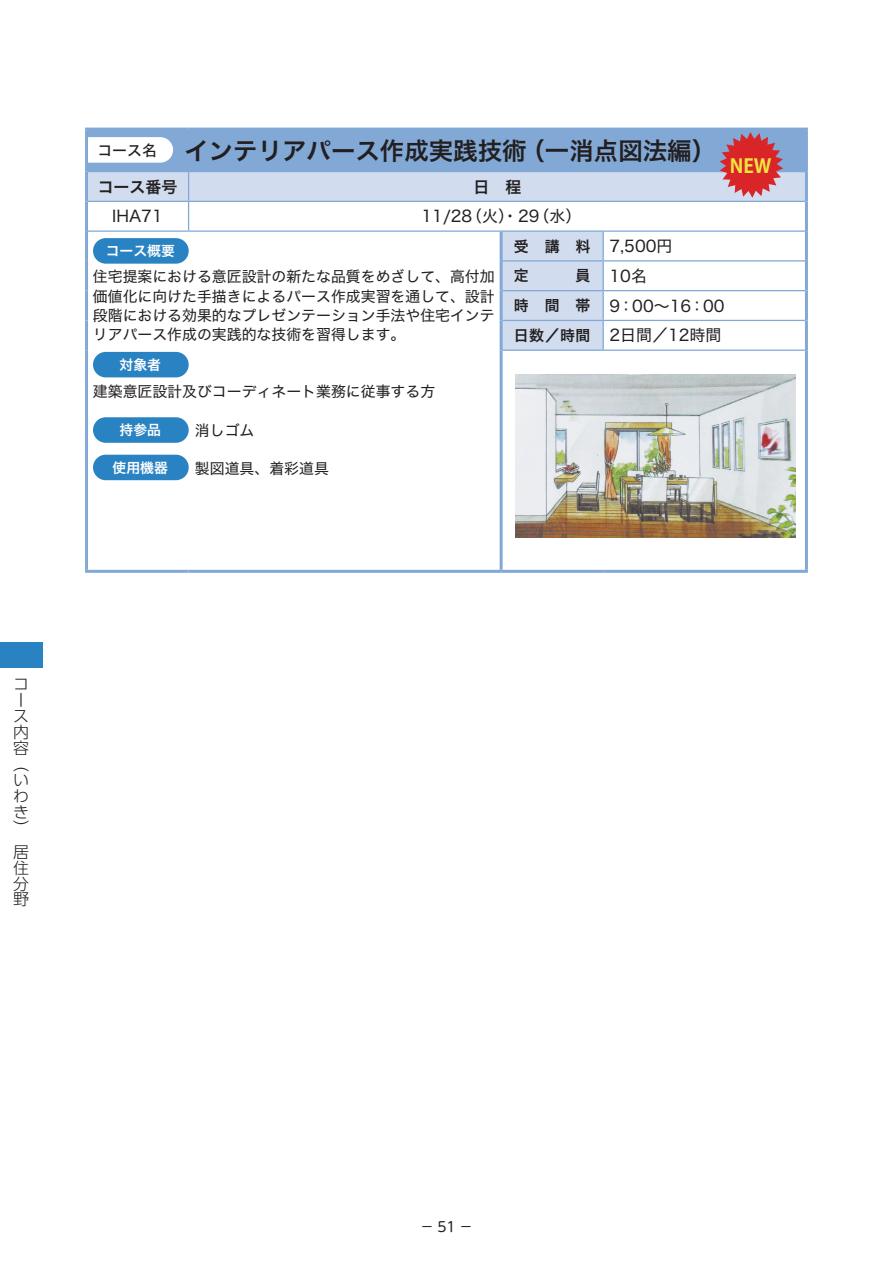
<style>
.page{position:relative;width:893px;height:1263px;background:#fff}
.page>*{position:absolute;margin:0;border:0;box-sizing:border-box;transform-origin:0 0}
.t1{font:24.45px "Hira Kaku Pro W6";color:#231f20}
.t2{font:700 19.2px "Koz Go Pr 6 N";color:#f0e540}
.t3{font:15.9px/29.7px "Hira Kaku Std W4";color:#231f20}
.t4{font:300 15.9px/15.9px "UD Shin Go Pro";color:#231f20}
.t5{font:15.9px "Hira Kaku Pro W6";color:#231f20}
.t6{font:14.85px/19.2px "Hira Kaku Std W4";color:#231f20;text-align:justify}
.t7{font:14.85px "Hira Kaku Std W5";color:#231f20}
.t8{font:14.85px "Hira Kaku Pro W6";color:#231f20}
.t9{font:13.8px "Hira Kaku Pro W6";color:#fff}
.t10{font:13.8px "UD Shin M Go Pro";color:#231f20}
.s1{font-family:"Hira Kaku Pro W6";font-size:14.85px}
</style>
<div class="page">
<div style="left:87px;top:129px;width:719px;height:43px;background:#82a9d6"></div>
<svg style="left:88px;top:172px;width:717px;height:178px"></svg>
<hr style="left:85px;top:128px;width:104px;height:3px;background:#82a9d6">
<hr style="left:85px;top:131px;width:3px;height:41px;background:#82a9d6">
<hr style="left:189px;top:128px;width:312px;height:3px;background:#82a9d6">
<hr style="left:501px;top:128px;width:102px;height:3px;background:#82a9d6">
<hr style="left:603px;top:128px;width:205px;height:3px;background:#82a9d6">
<hr style="left:805px;top:131px;width:3px;height:41px;background:#82a9d6">
<hr style="left:85px;top:172px;width:3px;height:29px;background:#82a9d6">
<hr style="left:805px;top:172px;width:3px;height:29px;background:#82a9d6">
<hr style="left:85px;top:201px;width:3px;height:30px;background:#82a9d6">
<hr style="left:805px;top:201px;width:3px;height:30px;background:#82a9d6">
<hr style="left:88px;top:201px;width:101px;height:1px;background:#82a9d6">
<hr style="left:189px;top:201px;width:312px;height:1px;background:#82a9d6">
<svg style="left:188px;top:172px;width:1px;height:58px"></svg>
<hr style="left:501px;top:201px;width:102px;height:1px;background:#82a9d6">
<hr style="left:603px;top:201px;width:202px;height:1px;background:#82a9d6">
<hr style="left:88px;top:230px;width:101px;height:2px;background:#82a9d6">
<hr style="left:189px;top:230px;width:312px;height:2px;background:#82a9d6">
<hr style="left:85px;top:231px;width:3px;height:30px;background:#82a9d6">
<hr style="left:85px;top:261px;width:3px;height:30px;background:#82a9d6">
<hr style="left:85px;top:291px;width:3px;height:29px;background:#82a9d6">
<hr style="left:85px;top:320px;width:3px;height:30px;background:#82a9d6">
<hr style="left:85px;top:350px;width:3px;height:220px;background:#82a9d6">
<hr style="left:85px;top:570px;width:104px;height:3px;background:#82a9d6">
<hr style="left:189px;top:570px;width:312px;height:3px;background:#82a9d6">
<hr style="left:501px;top:230px;width:102px;height:2px;background:#82a9d6">
<hr style="left:603px;top:230px;width:202px;height:2px;background:#82a9d6">
<hr style="left:503px;top:260px;width:100px;height:1px;background:#82a9d6">
<hr style="left:603px;top:260px;width:202px;height:1px;background:#82a9d6">
<hr style="left:503px;top:290px;width:100px;height:1px;background:#82a9d6">
<hr style="left:603px;top:290px;width:202px;height:1px;background:#82a9d6">
<hr style="left:503px;top:320px;width:100px;height:1px;background:#82a9d6">
<hr style="left:603px;top:320px;width:202px;height:1px;background:#82a9d6">
<svg style="left:603px;top:232px;width:1px;height:118px"></svg>
<hr style="left:503px;top:350px;width:100px;height:1px;background:#82a9d6">
<hr style="left:603px;top:350px;width:202px;height:1px;background:#82a9d6">
<hr style="left:500px;top:232px;width:3px;height:29px;background:#82a9d6">
<hr style="left:805px;top:231px;width:3px;height:30px;background:#82a9d6">
<hr style="left:500px;top:261px;width:3px;height:30px;background:#82a9d6">
<hr style="left:805px;top:261px;width:3px;height:30px;background:#82a9d6">
<hr style="left:500px;top:291px;width:3px;height:29px;background:#82a9d6">
<hr style="left:805px;top:291px;width:3px;height:29px;background:#82a9d6">
<hr style="left:500px;top:320px;width:3px;height:30px;background:#82a9d6">
<hr style="left:805px;top:320px;width:3px;height:30px;background:#82a9d6">
<hr style="left:500px;top:350px;width:3px;height:220px;background:#82a9d6">
<hr style="left:805px;top:350px;width:3px;height:220px;background:#82a9d6">
<hr style="left:501px;top:570px;width:102px;height:3px;background:#82a9d6">
<hr style="left:603px;top:570px;width:205px;height:3px;background:#82a9d6">
<div style="left:93px;top:238px;width:96px;height:26px;background:#2982c2;border-radius:13px"></div>
<div style="left:93px;top:352px;width:96px;height:25px;background:#2982c2;border-radius:13px"></div>
<div style="left:93px;top:417px;width:96px;height:26px;background:#2982c2;border-radius:13px"></div>
<div style="left:93px;top:455px;width:96px;height:25px;background:#2982c2;border-radius:13px"></div>
<svg style="left:88px;top:137px;width:85px;height:26px"></svg>
<img style="left:515px;top:375px;width:280px;height:162px">
<svg style="left:719px;top:132px;width:64px;height:66px"></svg>
<div style="left:0;top:642px;width:43px;height:26px;background:#2982c2"></div>
<p class="t7" style="left:97px;top:139px;width:61px">コース名</p>
<h1 class="t1" style="left:184px;top:128px;width:533px">インテリアパース作成実践技術（一消点図法編）</h1>
<p class="t5" style="left:98px;top:172px;width:81px">コース番号</p>
<p class="t5" style="left:474px;top:172px;width:49px">日　程</p>
<p class="t3" style="left:112px;top:201px;width:52px">IHA71</p>
<p class="t3" style="left:422px;top:201px;width:161px">11/28（火）・29（水）</p>
<p class="t2" style="left:730px;top:155px;width:43px">NEW</p>
<p class="t9" style="left:106px;top:238px;width:71px">コース概要</p>
<p class="t6" style="left:93px;top:267px;width:403px">住宅提案における意匠設計の新たな品質をめざして、高付加価値化に向けた手描きによるパース作成実習を通して、設計段階における効果的なプレゼンテーション手法や住宅インテリアパース作成の実践的な技術を習得します。</p>
<p class="t9" style="left:120px;top:352px;width:43px">対象者</p>
<p class="t6" style="left:93px;top:382px;width:344px">建築意匠設計及びコーディネート業務に従事する方</p>
<p class="t6" style="left:195px;top:420px;width:61px">消しゴム</p>
<p class="t6" style="left:195px;top:459px;width:135px">製図道具、着彩道具</p>
<p class="t9" style="left:120px;top:418px;width:43px">持参品</p>
<p class="t9" style="left:113px;top:455px;width:57px">使用機器</p>
<p class="t3" style="left:514px;top:231px;width:160px"><span class="s1">受 講 料</span> 7,500円</p>
<p class="t8" style="left:514px;top:262px;width:40px">定　</p>
<p class="t3" style="left:514px;top:261px;width:212px;text-indent:62px"><span class="s1">員</span> 10名<br><span class="s1">時 間 帯</span> 9：00～16：00<span class="s1">日数／時間</span> 2日間／12時間</p>
<p class="t4" style="left:13px;top:676px;width:17px">コース内容（いわき）</p>
<p class="t4" style="left:13px;top:843px;width:17px;text-align:justify">居住分野</p>
<p class="t10" style="left:420px;top:1216px;width:54px">−51−</p>
</div>
